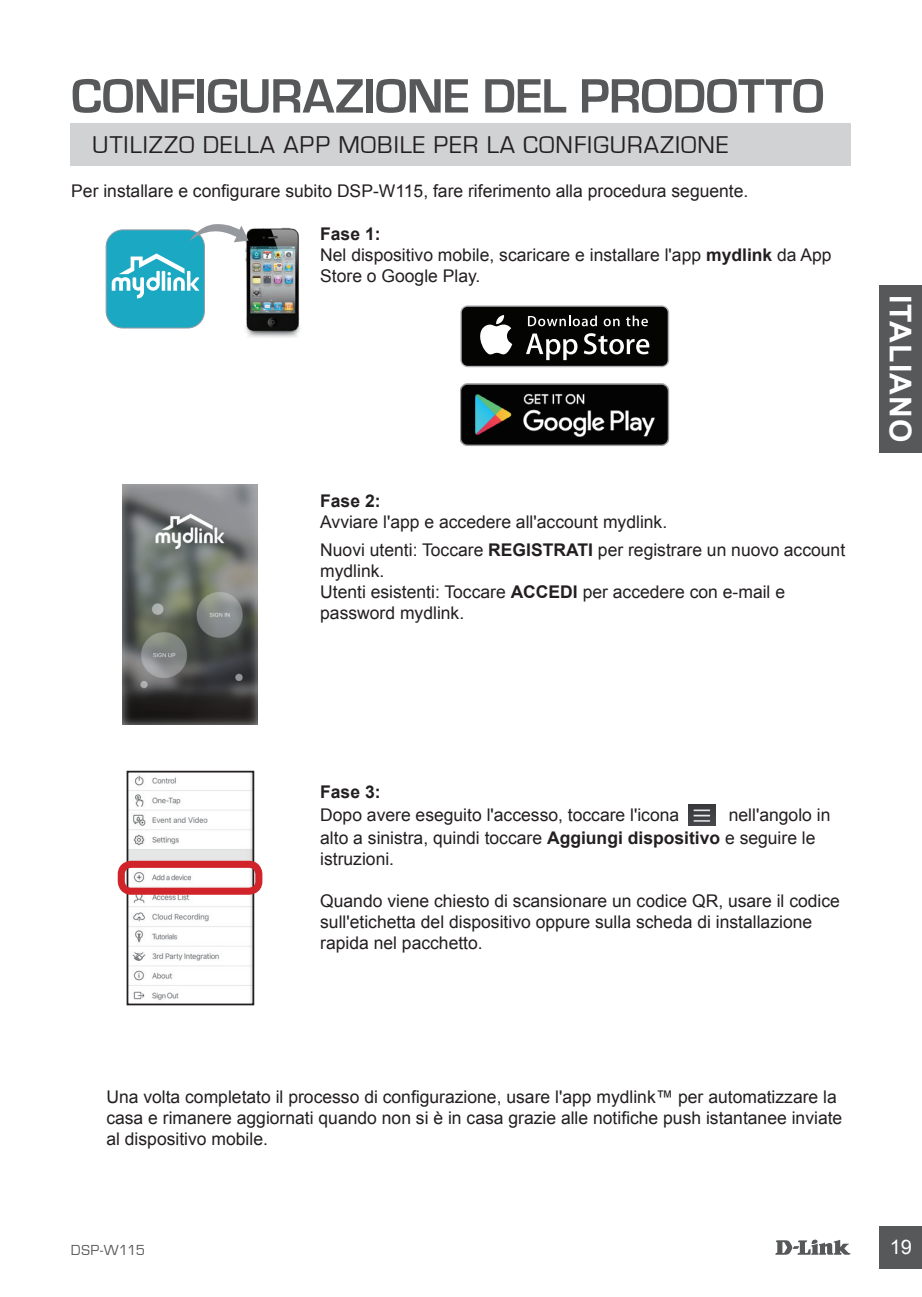
<style>
.page{position:relative;width:922px;height:1297px;background:#fff}
.page>*{position:absolute;margin:0;border:0;box-sizing:border-box;transform-origin:0 0}
.t1{font:700 50px "Eurostile";letter-spacing:-.01em;color:#57585a}
.t2{font:700 30px "Arial";letter-spacing:.04em;color:#fff}
.t3{font:25px "Eurostile";letter-spacing:.04em;color:#231f20}
.t4{font:20px "Arial";color:#fff}
.t5{font:17.5px/21px "Arial";color:#231f20}
.t6{font:700 17.5px "Arial";color:#231f20}
.t7{font:15px "Eurostile";letter-spacing:.01em;color:#57585a}
.s1{font-weight:700}
</style>
<div class="page">
<svg style="left:775px;top:1239px;width:75px;height:16px"></svg>
<div style="left:879px;top:1226px;width:42px;height:43px;background:#57585a"></div>
<div style="left:879px;top:285px;width:42px;height:167px;background:#57585a"></div>
<div style="left:71px;top:124px;width:779px;height:42px;background:#d1d2d4"></div>
<img style="left:245px;top:227px;width:55px;height:111px">
<svg style="left:106px;top:224px;width:142px;height:104px"></svg>
<svg style="left:460px;top:305px;width:209px;height:62px"></svg>
<div style="left:461px;top:307px;width:206px;height:59px;background:#040503;border-radius:6px"></div>
<svg style="left:480px;top:315px;width:32px;height:39px"></svg>
<svg style="left:526px;top:333px;width:51px;height:27px"></svg>
<svg style="left:583px;top:333px;width:66px;height:21px"></svg>
<svg style="left:528px;top:315px;width:68px;height:11px"></svg>
<svg style="left:603px;top:319px;width:16px;height:7px"></svg>
<svg style="left:626px;top:315px;width:21px;height:11px"></svg>
<img style="left:460px;top:383px;width:209px;height:63px">
<img style="left:688px;top:804px;width:26px;height:21px">
<img style="left:129px;top:774px;width:122px;height:228px">
<div style="left:126px;top:771px;width:128px;height:234px;border:2px solid #231f20"></div>
<img style="left:123px;top:485px;width:134px;height:239px">
<div style="left:118px;top:861px;width:144px;height:34px;border:7px solid #d1232a;border-radius:10px"></div>
<h1 class="t1" style="left:71px;top:69px;width:754px">CONFIGURAZIONE DEL PRODOTTO</h1>
<h3 class="t3" style="left:92px;top:131px;width:637px">UTILIZZO DELLA APP MOBILE PER LA CONFIGURAZIONE</h3>
<p class="t5" style="left:71px;top:180px;width:678px">Per installare e configurare subito DSP-W115, fare riferimento alla procedura seguente.</p>
<p class="t5" style="left:320px;top:224px;width:513px"><span class="s1">Fase 1:<br></span>Nel dispositivo mobile, scaricare e installare l'app <span class="s1">mydlink</span> da App<br>Store o Google Play.</p>
<p class="t6" style="left:320px;top:489px;width:62px">Fase 2:</p>
<p class="t5" style="left:320px;top:508px;width:526px;line-height:28px">Avviare l'app e accedere all'account mydlink.<br>Nuovi utenti: Toccare <span class="s1">REGISTRATI</span> per registrare un nuovo account</p>
<p class="t5" style="left:320px;top:560px;width:466px">mydlink.<br>Utenti esistenti: Toccare <span class="s1">ACCEDI</span> per accedere con e-mail e password mydlink.</p>
<h2 class="t2" style="left:920px;top:295px;width:149px;rotate:90deg">ITALIANO</h2>
<p class="t6" style="left:320px;top:780px;width:62px">Fase 3:</p>
<p class="t5" style="left:320px;top:804px;width:360px">Dopo avere eseguito l'accesso, toccare l'icona</p>
<p class="t5" style="left:320px;top:803px;width:511px;line-height:23.2px;text-indent:408px">nell'angolo in alto a sinistra, quindi toccare <span class="s1">Aggiungi dispositivo</span> e seguire le</p>
<p class="t5" style="left:320px;top:849px;width:75px">istruzioni.</p>
<p class="t5" style="left:320px;top:891px;width:521px">Quando viene chiesto di scansionare un codice QR, usare il codice sull'etichetta del dispositivo oppure sulla scheda di installazione rapida nel pacchetto.</p>
<p class="t5" style="left:106px;top:1087px;width:737px">Una volta completato il processo di configurazione, usare l'app mydlink™ per automatizzare la casa e rimanere aggiornati quando non si è in casa grazie alle notifiche push istantanee inviate al dispositivo mobile.</p>
<p class="t7" style="left:71px;top:1241px;width:76px">DSP-W115</p>
<p class="t4" style="left:889px;top:1234px;width:24px">19</p>
</div>
